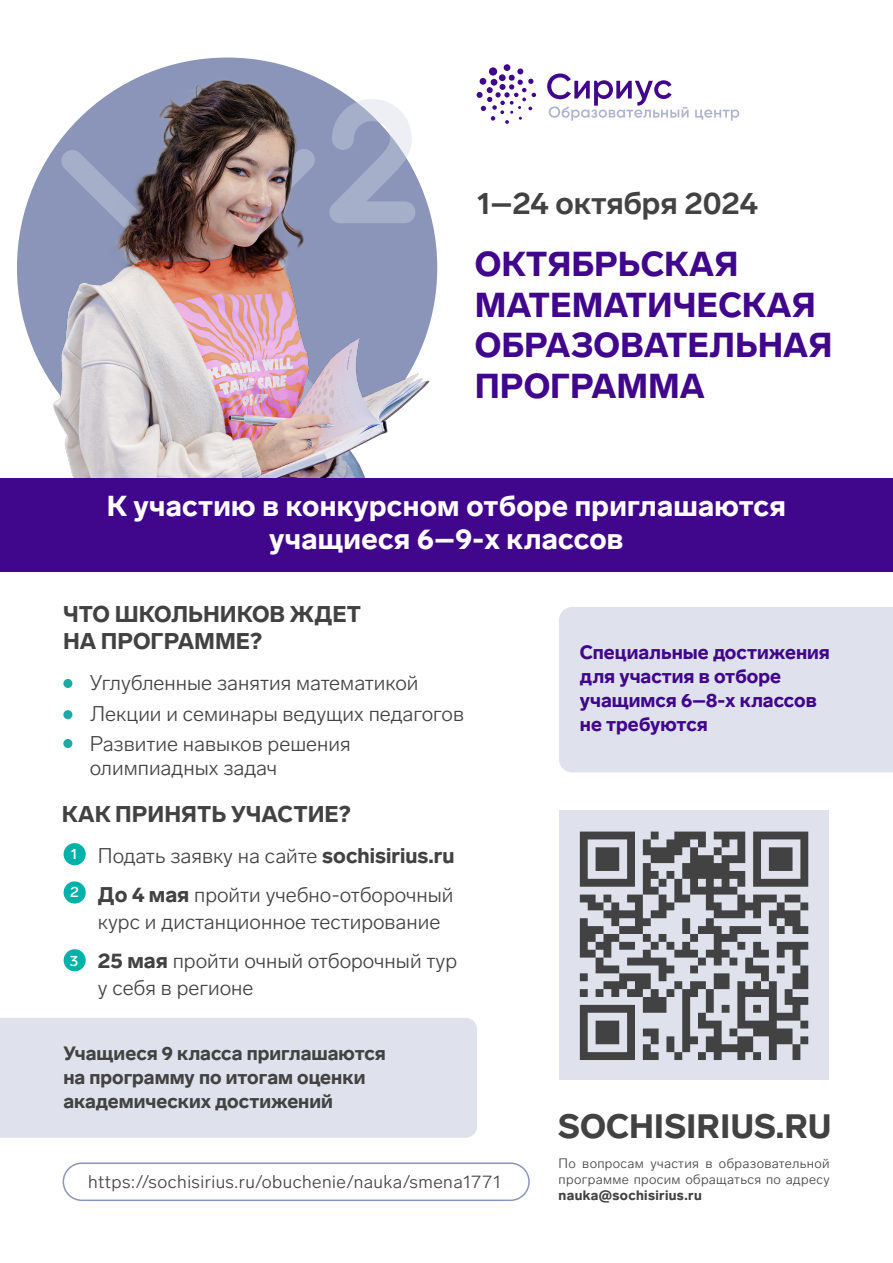
<style>
.page{position:relative;width:893px;height:1263px;background:#fff}
.page>*{position:absolute;margin:0;border:0;box-sizing:border-box;transform-origin:0 0}
.t1{font:900 34.2px/40.5px "Lab Grotesque";color:#40068b}
.t2{font:900 33.3px "Lab Grotesque";color:#424242}
.t3{font:700 30.9px "Lab Grotesque";color:#424242}
.t4{font:900 28.5px/33px "Lab Grotesque";letter-spacing:.01em;color:#fff;text-align:center}
.t5{font:900 22.5px/27px "Lab Grotesque";color:#424242}
.t6{font:300 21px/27px "Lab Grotesque";color:#424242}
.t7{font:900 19.05px/24px "Lab Grotesque";color:#424242}
.t8{font:900 19.05px/24px "Lab Grotesque";color:#40068b}
.t9{font:300 18.15px "Lab Grotesque";letter-spacing:.025em;color:#424242}
.t10{font:500 14.85px "Lab Grotesque";color:#fff}
.t11{font:300 13.5px/16.2px "Lab Grotesque";letter-spacing:.025em;color:#424242}
.t12{font:900 13.5px "Lab Grotesque";letter-spacing:.025em;color:#424242}
.s1{font-weight:900}
</style>
<div class="page">
<div style="left:0;top:1018px;width:477px;height:120px;background:#dfe2ec"></div>
<img style="left:34px;top:58px;width:404px;height:420px">
<div style="left:559px;top:810px;width:270px;height:270px;background:#dfe2ec"></div>
<div style="left:63px;top:679px;width:9px;height:9px;background:#1baba4;border-radius:50%"></div>
<div style="left:63px;top:710px;width:9px;height:9px;background:#1baba4;border-radius:50%"></div>
<div style="left:63px;top:739px;width:9px;height:9px;background:#1baba4;border-radius:50%"></div>
<div style="left:63px;top:1162px;width:467px;height:39px;border:2px solid #8a95b9;border-radius:19px"></div>
<div style="left:64px;top:843px;width:22px;height:22px;background:#00b1aa;border-radius:50%"></div>
<div style="left:64px;top:881px;width:22px;height:22px;background:#00b1aa;border-radius:50%"></div>
<div style="left:64px;top:949px;width:22px;height:22px;background:#00b1aa;border-radius:50%"></div>
<svg style="left:477px;top:64px;width:59px;height:60px"></svg>
<svg style="left:695px;top:109px;width:44px;height:12px"></svg>
<svg style="left:547px;top:73px;width:142px;height:48px"></svg>
<div style="left:0;top:478px;width:893px;height:94px;background:#40068b"></div>
<div style="left:559px;top:607px;width:334px;height:165px;background:#dfe2ec"></div>
<svg style="left:580px;top:831px;width:228px;height:229px"></svg>
<h3 class="t3" style="left:477px;top:185px;width:282px">1–24 октября 2024</h3>
<h1 class="t1" style="left:475px;top:244px;width:359px">ОКТЯБРЬСКАЯ<br>МАТЕМАТИЧЕСКАЯ<br>ОБРАЗОВАТЕЛЬНАЯ<br>ПРОГРАММА</h1>
<h3 class="t4" style="left:107px;top:490px;width:680px">К участию в конкурсном отборе приглашаются учащиеся 6–9-х классов</h3>
<p class="t5" style="left:63px;top:601px;width:300px">ЧТО ШКОЛЬНИКОВ ЖДЕТ<br>НА ПРОГРАММЕ?</p>
<p class="t6" style="left:90px;top:668px;width:376px;line-height:30.8px">Углубленные занятия математикой<br>Лекции и семинары ведущих педагогов</p>
<p class="t6" style="left:90px;top:732px;width:262px;line-height:24px">Развитие навыков решения олимпиадных задач</p>
<p class="t5" style="left:62px;top:801px;width:290px">КАК ПРИНЯТЬ УЧАСТИЕ?</p>
<p class="t10" style="left:71px;top:845px;width:8px">1</p>
<p class="t10" style="left:70px;top:883px;width:10px">2</p>
<p class="t6" style="left:98px;top:842px;width:358px">Подать заявку на сайте <span class="s1">sochisirius.ru</span></p>
<p class="t6" style="left:98px;top:881px;width:357px"><span class="s1">До 4 мая</span> пройти учебно-отборочный курс и дистанционное тестирование</p>
<p class="t10" style="left:70px;top:952px;width:10px">3</p>
<p class="t6" style="left:98px;top:947px;width:361px"><span class="s1">25 мая</span> пройти очный отборочный тур у себя в регионе</p>
<p class="t7" style="left:63px;top:1041px;width:324px">Учащиеся 9 класса приглашаются на программу по итогам оценки академических достижений</p>
<p class="t9" style="left:88px;top:1171px;width:415px">https://sochisirius.ru/obuchenie/nauka/smena1771</p>
<p class="t8" style="left:580px;top:641px;width:252px">Специальные достижения для участия в отборе учащимся 6–8-х классов не требуются</p>
<h2 class="t2" style="left:558px;top:1106px;width:275px">SOCHISIRIUS.RU</h2>
<p class="t11" style="left:559px;top:1155px;width:273px">По вопросам участия в образовательной программе просим обращаться по адресу</p>
<p class="t12" style="left:559px;top:1187px;width:145px">nauka@sochisirius.ru</p>
</div>
